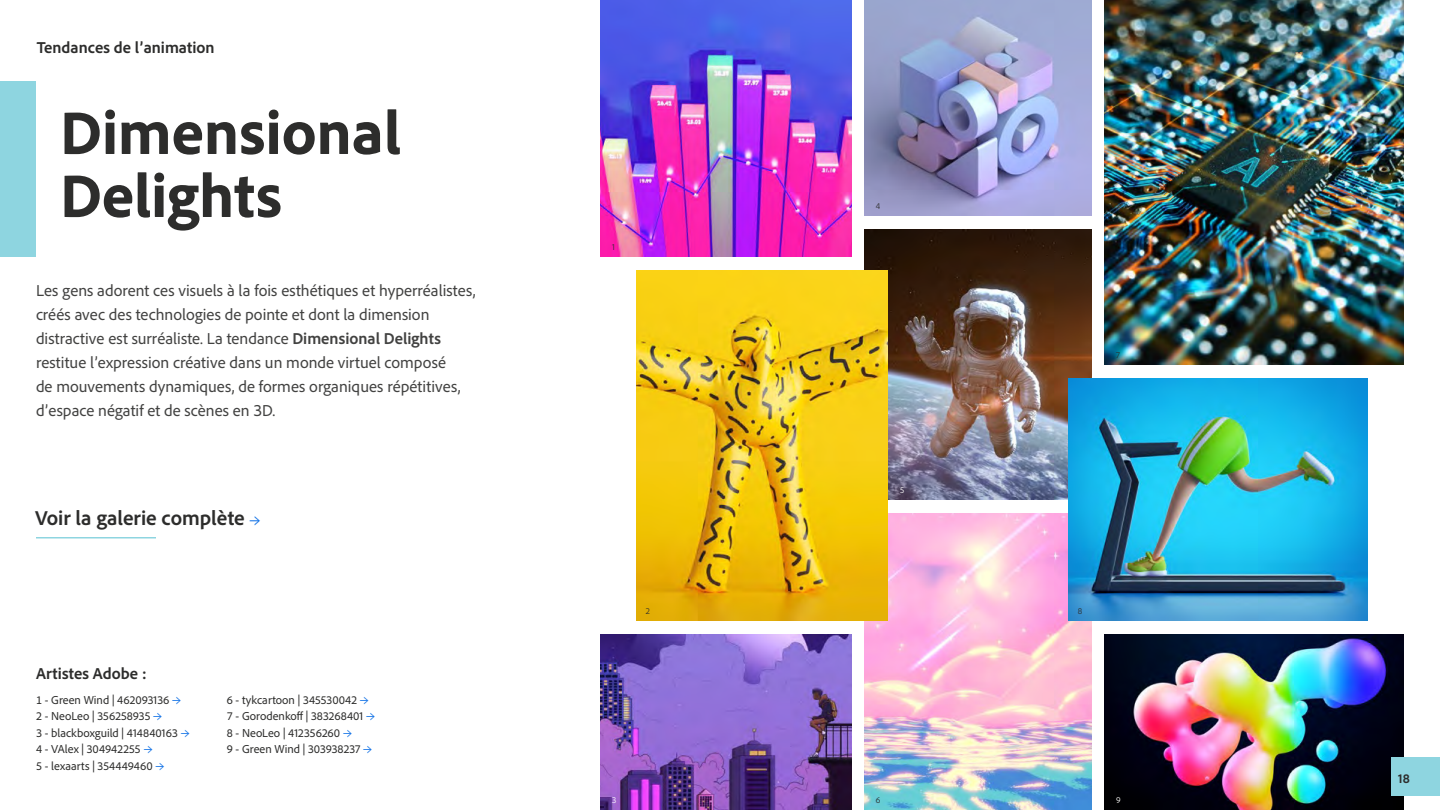
<style>
.page{position:relative;width:1440px;height:810px;background:#fff}
.page>*{position:absolute;margin:0;border:0;box-sizing:border-box;transform-origin:0 0}
.t1{font:800 63px/63px "Adobe Clean";color:#2d2d2c}
.t2{font:700 21px "Adobe Clean";color:#2d2d2c}
.t3{font:16.5px/24px "Adobe Clean";color:#424241}
.t4{font:700 16.5px "Adobe Clean";color:#2d2d2c}
.t5{font:700 13.5px "Adobe Clean";color:#2d2d2c}
.t6{font:12px "Adobe Clean";letter-spacing:.005em;color:#2d2d2c}
.t7{font:300 9px "Adobe Clean";color:#2d2d2c}
.t8{font:300 9px "Adobe Clean";color:#fff}
.s1{font-weight:700}
.s2{font-weight:500;font-size:16.5px;color:#1473e6}
.s3{font-weight:500;font-size:13.5px;color:#1473e6}
</style>
<div class="page">
<img style="left:864px;top:230px;width:228px;height:269px">
<img style="left:864px;top:513px;width:228px;height:297px">
<img style="left:1104px;top:0;width:300px;height:364px">
<div style="left:0;top:81px;width:36px;height:175px;background:#8ed5e0"></div>
<img style="left:864px;top:0;width:228px;height:216px">
<img style="left:1068px;top:379px;width:300px;height:241px">
<img style="left:600px;top:634px;width:252px;height:176px">
<img style="left:600px;top:0;width:252px;height:256px">
<img style="left:1104px;top:634px;width:300px;height:176px">
<img style="left:636px;top:270px;width:252px;height:351px">
<hr style="left:36px;top:537px;width:120px;height:1px;background:#8ed5e0">
<div style="left:1391px;top:758px;width:49px;height:38px;background:#8ed5e0"></div>
<p class="t4" style="left:37px;top:36px;width:179px">Tendances de l’animation</p>
<p class="t1" style="left:60px;top:99px;width:343px">Dimensional<br>Delights</p>
<p class="t3" style="left:36px;top:277px;width:441px">Les gens adorent ces visuels à la fois esthétiques et hyperréalistes, créés avec des technologies de pointe et dont la dimension distractive est surréaliste. La tendance <span class="s1">Dimensional Delights </span>restitue l’expression créative dans un monde virtuel composé<br>de mouvements dynamiques, de formes organiques répétitives, d’espace négatif et de scènes en 3D.</p>
<p class="t2" style="left:35px;top:505px;width:227px">Voir la galerie complète <span class="s2">→</span></p>
<p class="t4" style="left:36px;top:663px;width:112px">Artistes Adobe :</p>
<p class="t6" style="left:36px;top:692px;width:147px">1 - Green Wind | 462093136 <span class="s3">→</span></p>
<p class="t6" style="left:36px;top:708px;width:128px">2 - NeoLeo | 356258935 <span class="s3">→</span></p>
<p class="t6" style="left:36px;top:725px;width:155px">3 - blackboxguild | 414840163 <span class="s3">→</span></p>
<p class="t6" style="left:36px;top:741px;width:118px">4 - VAlex | 304942255 <span class="s3">→</span></p>
<p class="t6" style="left:36px;top:758px;width:130px">5 - lexaarts | 354449460 <span class="s3">→</span></p>
<p class="t6" style="left:227px;top:692px;width:144px">6 - tykcartoon | 345530042 <span class="s3">→</span></p>
<p class="t6" style="left:227px;top:708px;width:150px">7 - Gorodenkoff | 383268401 <span class="s3">→</span></p>
<p class="t6" style="left:227px;top:725px;width:127px">8 - NeoLeo | 412356260 <span class="s3">→</span></p>
<p class="t6" style="left:227px;top:741px;width:147px">9 - Green Wind | 303938237 <span class="s3">→</span></p>
<p class="t7" style="left:612px;top:241px;width:4px">1</p>
<p class="t7" style="left:646px;top:605px;width:6px">2</p>
<p class="t8" style="left:612px;top:794px;width:6px">3</p>
<p class="t7" style="left:876px;top:200px;width:6px">4</p>
<p class="t8" style="left:900px;top:484px;width:6px">5</p>
<p class="t7" style="left:876px;top:794px;width:6px">6</p>
<p class="t7" style="left:1116px;top:349px;width:5px">7</p>
<p class="t7" style="left:1078px;top:605px;width:6px">8</p>
<p class="t8" style="left:1116px;top:794px;width:6px">9</p>
<p class="t5" style="left:1398px;top:770px;width:13px">18</p>
</div>
